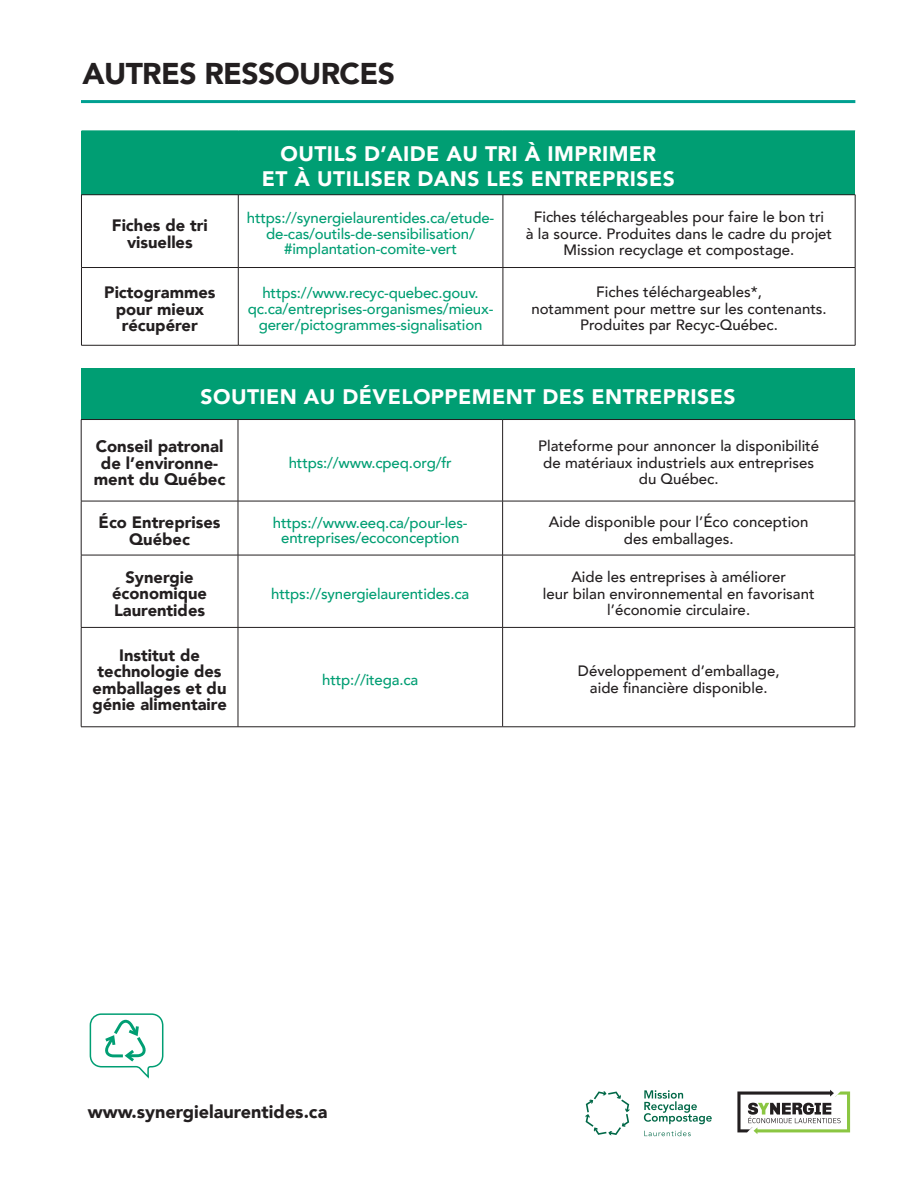
<style>
.page{position:relative;width:918px;height:1188px;background:#fff}
.page>*{position:absolute;margin:0;border:0;box-sizing:border-box;transform-origin:0 0}
.t1{font:900 30px "Avenir";letter-spacing:-.02em;color:#231f20}
.t2{font:900 21px "Avenir";letter-spacing:.02em;color:#fff}
.t3{font:900 18px "Avenir";color:#231f20}
.t4{font:900 16.65px/16.6px "Avenir";color:#231f20;text-align:center}
.t5{font:900 16.5px/16.5px "Avenir";color:#231f20;text-align:center}
.t6{font:500 15px/16.5px "Avenir";color:#231f20;text-align:center}
.t7{font:500 15px/15.8px "Avenir";letter-spacing:-.01em;color:#009e73;text-align:center}
</style>
<div class="page">
<div style="left:81px;top:368px;width:774px;height:52px;background:#009e73"></div>
<hr style="left:81px;top:419px;width:157px;height:1px;background:#231f20">
<hr style="left:81px;top:420px;width:1px;height:81px;background:#231f20">
<hr style="left:238px;top:419px;width:265px;height:1px;background:#231f20">
<hr style="left:238px;top:420px;width:1px;height:81px;background:#231f20">
<hr style="left:503px;top:419px;width:352px;height:1px;background:#231f20">
<hr style="left:502px;top:420px;width:1px;height:81px;background:#231f20">
<hr style="left:855px;top:420px;width:1px;height:81px;background:#231f20">
<hr style="left:81px;top:501px;width:157px;height:1px;background:#231f20">
<hr style="left:81px;top:501px;width:1px;height:54px;background:#231f20">
<hr style="left:238px;top:501px;width:265px;height:1px;background:#231f20">
<hr style="left:238px;top:501px;width:1px;height:54px;background:#231f20">
<hr style="left:503px;top:501px;width:352px;height:1px;background:#231f20">
<hr style="left:502px;top:501px;width:1px;height:54px;background:#231f20">
<hr style="left:855px;top:501px;width:1px;height:54px;background:#231f20">
<hr style="left:81px;top:555px;width:157px;height:1px;background:#231f20">
<hr style="left:81px;top:555px;width:1px;height:72px;background:#231f20">
<hr style="left:238px;top:555px;width:265px;height:1px;background:#231f20">
<hr style="left:238px;top:555px;width:1px;height:72px;background:#231f20">
<hr style="left:503px;top:555px;width:352px;height:1px;background:#231f20">
<hr style="left:502px;top:555px;width:1px;height:72px;background:#231f20">
<hr style="left:855px;top:555px;width:1px;height:72px;background:#231f20">
<hr style="left:81px;top:627px;width:157px;height:1px;background:#231f20">
<hr style="left:81px;top:628px;width:1px;height:99px;background:#231f20">
<hr style="left:238px;top:627px;width:265px;height:1px;background:#231f20">
<hr style="left:238px;top:628px;width:1px;height:99px;background:#231f20">
<hr style="left:503px;top:627px;width:352px;height:1px;background:#231f20">
<hr style="left:502px;top:628px;width:1px;height:99px;background:#231f20">
<hr style="left:855px;top:628px;width:1px;height:99px;background:#231f20">
<hr style="left:81px;top:727px;width:157px;height:1px;background:#231f20">
<hr style="left:238px;top:727px;width:265px;height:1px;background:#231f20">
<hr style="left:503px;top:727px;width:352px;height:1px;background:#231f20">
<hr style="left:81px;top:100px;width:774px;height:3px;background:#00a091">
<div style="left:81px;top:131px;width:774px;height:64px;background:#009e73"></div>
<hr style="left:81px;top:194px;width:157px;height:1px;background:#231f20">
<hr style="left:81px;top:195px;width:1px;height:72px;background:#231f20">
<hr style="left:238px;top:194px;width:265px;height:1px;background:#231f20">
<hr style="left:238px;top:195px;width:1px;height:72px;background:#231f20">
<hr style="left:503px;top:194px;width:352px;height:1px;background:#231f20">
<hr style="left:503px;top:195px;width:1px;height:72px;background:#231f20">
<hr style="left:855px;top:195px;width:1px;height:72px;background:#231f20">
<hr style="left:81px;top:267px;width:157px;height:1px;background:#231f20">
<hr style="left:81px;top:268px;width:1px;height:77px;background:#231f20">
<hr style="left:238px;top:267px;width:265px;height:1px;background:#231f20">
<hr style="left:238px;top:268px;width:1px;height:77px;background:#231f20">
<hr style="left:503px;top:267px;width:352px;height:1px;background:#231f20">
<hr style="left:503px;top:268px;width:1px;height:77px;background:#231f20">
<hr style="left:855px;top:268px;width:1px;height:77px;background:#231f20">
<hr style="left:81px;top:345px;width:157px;height:1px;background:#231f20">
<hr style="left:238px;top:345px;width:265px;height:1px;background:#231f20">
<hr style="left:503px;top:345px;width:352px;height:1px;background:#231f20">
<svg style="left:644px;top:1130px;width:47px;height:6px"></svg>
<svg style="left:644px;top:1090px;width:68px;height:34px"></svg>
<svg style="left:585px;top:1091px;width:45px;height:44px"></svg>
<svg style="left:737px;top:1090px;width:113px;height:44px"></svg>
<svg style="left:89px;top:1013px;width:75px;height:66px"></svg>
<p class="t1" style="left:82px;top:48px;width:314px">AUTRES RESSOURCES</p>
<p class="t5" style="left:112px;top:217px;width:97px">Fiches de tri</p>
<p class="t5" style="left:127px;top:233px;width:67px">visuelles</p>
<p class="t2" style="left:280px;top:135px;width:377px">OUTILS D’AIDE AU TRI À IMPRIMER</p>
<p class="t2" style="left:262px;top:161px;width:414px">ET À UTILISER DANS LES ENTREPRISES</p>
<p class="t7" style="left:247px;top:209px;width:249px">https://synergielaurentides.ca/etude&shy;de-cas/outils-de-sensibilisation/ #implantation-comite-vert</p>
<p class="t6" style="left:526px;top:208px;width:308px">Fiches téléchargeables pour faire le bon tri<br>à la source. Produites dans le cadre du projet<br>Mission recyclage et compostage.</p>
<p class="t5" style="left:104px;top:284px;width:113px">Pictogrammes pour mieux récupérer</p>
<p class="t7" style="left:248px;top:284px;width:247px">https://www.recyc-quebec.gouv. qc.ca/entreprises-organismes/mieux&shy;gerer/pictogrammes-signalisation</p>
<p class="t6" style="left:531px;top:283px;width:297px">Fiches téléchargeables*,<br>notamment pour mettre sur les contenants.<br>Produites par Recyc-Québec.</p>
<p class="t2" style="left:201px;top:379px;width:536px">SOUTIEN AU DÉVELOPPEMENT DES ENTREPRISES</p>
<p class="t4" style="left:94px;top:437px;width:133px">Conseil patronal de l’environne&shy;ment du Québec</p>
<p class="t6" style="left:538px;top:437px;width:282px">Plateforme pour annoncer la disponibilité</p>
<p class="t6" style="left:543px;top:454px;width:272px">de matériaux industriels aux entreprises</p>
<p class="t6" style="left:639px;top:470px;width:81px">du Québec.</p>
<p class="t7" style="left:289px;top:454px;width:165px">https://www.cpeq.org/fr</p>
<p class="t5" style="left:99px;top:514px;width:123px">Éco Entreprises<br>Québec</p>
<p class="t7" style="left:273px;top:514px;width:196px">https://www.eeq.ca/pour-les&shy;entreprises/ecoconception</p>
<p class="t6" style="left:549px;top:513px;width:261px">Aide disponible pour l’Éco conception</p>
<p class="t6" style="left:624px;top:530px;width:111px">des emballages.</p>
<p class="t5" style="left:112px;top:569px;width:97px">Synergie économique</p>
<p class="t5" style="left:114px;top:602px;width:93px">Laurentides</p>
<p class="t7" style="left:271px;top:585px;width:200px">https://synergielaurentides.ca</p>
<p class="t5" style="left:119px;top:646px;width:82px">Institut de</p>
<p class="t5" style="left:92px;top:663px;width:136px">technologie des emballages et du génie alimentaire</p>
<p class="t7" style="left:322px;top:671px;width:97px">http://itega.ca</p>
<p class="t6" style="left:571px;top:568px;width:216px">Aide les entreprises à améliorer</p>
<p class="t6" style="left:543px;top:584px;width:273px">leur bilan environnemental en favorisant</p>
<p class="t6" style="left:607px;top:601px;width:144px">l’économie circulaire.</p>
<p class="t6" style="left:578px;top:662px;width:203px">Développement d’emballage,</p>
<p class="t6" style="left:590px;top:679px;width:179px">aide financière disponible.</p>
<p class="t3" style="left:88px;top:1097px;width:241px">www.synergielaurentides.ca</p>
</div>
